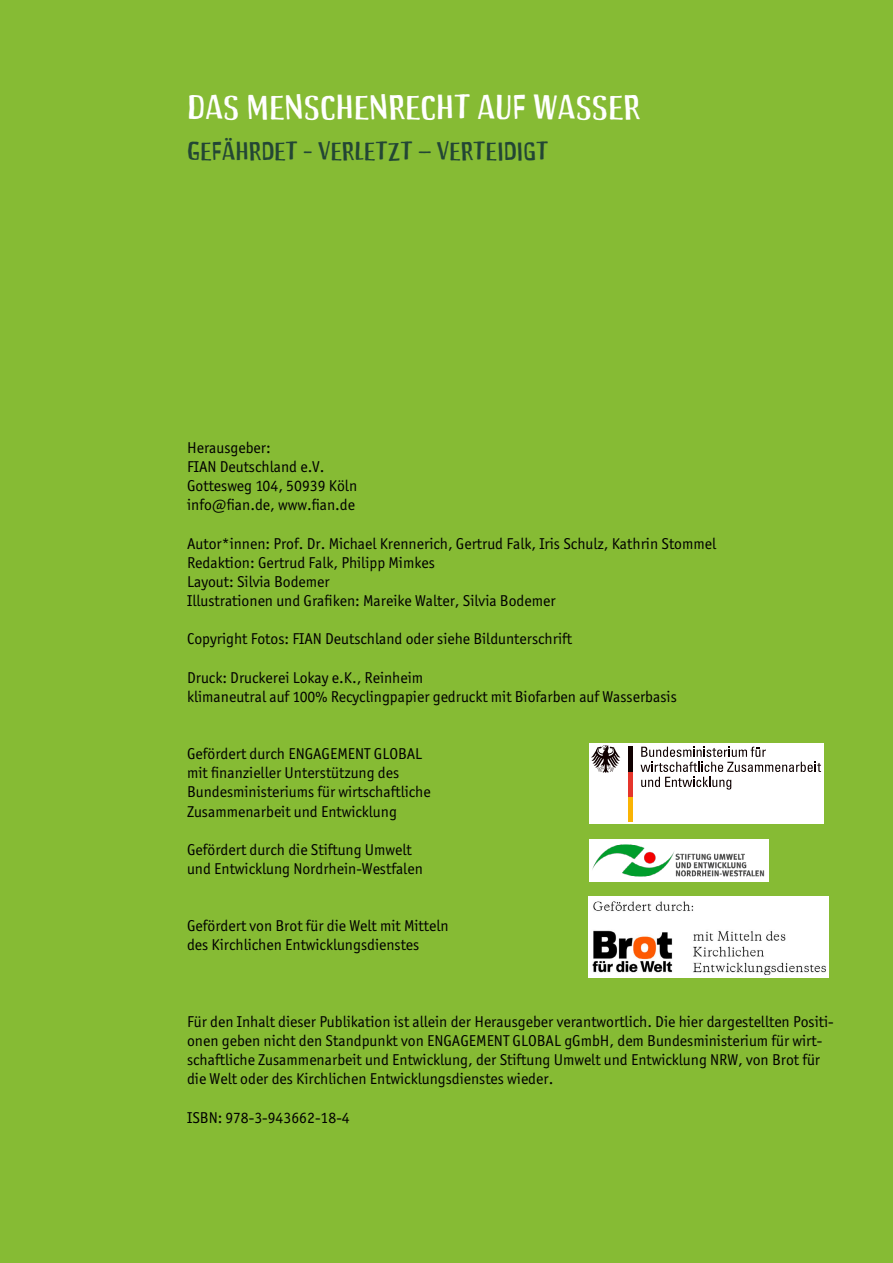
<style>
.page{position:relative;width:893px;height:1263px;background:#86bb34}
.page>*{position:absolute;margin:0;border:0;box-sizing:border-box;transform-origin:0 0}
.t1{font:36px "Fian Headline";color:#fff}
.t2{font:27px "Fian Headline";color:#234634}
.t3{font:15.75px/19.2px "Officina Sans ITC Boo";color:#000}
</style>
<div class="page">
<img style="left:589px;top:896px;width:239px;height:81px">
<div style="left:589px;top:839px;width:180px;height:42px;background:#fff"></div>
<img style="left:592px;top:844px;width:173px;height:33px">
<div style="left:589px;top:743px;width:234px;height:81px;background:#fff"></div>
<svg style="left:641px;top:747px;width:180px;height:42px"></svg>
<hr style="left:628px;top:797px;width:4px;height:25px;background:#fab404">
<hr style="left:628px;top:772px;width:4px;height:25px;background:#e5352b">
<hr style="left:628px;top:747px;width:4px;height:25px;background:#0f0000">
<svg style="left:591px;top:745px;width:29px;height:28px"></svg>
<h1 class="t1" style="left:187px;top:89px;width:455px">DAS MENSCHENRECHT AUF WASSER</h1>
<h2 class="t2" style="left:187px;top:138px;width:363px">GEFÄHRDET - VERLETZT – VERTEIDIGT</h2>
<p class="t3" style="left:187px;top:438px;width:172px">Herausgeber:<br>FIAN Deutschland e.V.<br>Gottesweg 104, 50939 Köln info@fian.de, www.fian.de</p>
<p class="t3" style="left:187px;top:534px;width:531px">Autor*innen: Prof. Dr. Michael Krennerich, Gertrud Falk, Iris Schulz, Kathrin Stommel Redaktion: Gertrud Falk, Philipp Mimkes<br>Layout: Silvia Bodemer<br>Illustrationen und Grafiken: Mareike Walter, Silvia Bodemer</p>
<p class="t3" style="left:187px;top:629px;width:386px">Copyright Fotos: FIAN Deutschland oder siehe Bildunterschrift</p>
<p class="t3" style="left:187px;top:668px;width:491px">Druck: Druckerei Lokay e.K., Reinheim<br>klimaneutral auf 100% Recyclingpapier gedruckt mit Biofarben auf Wasserbasis</p>
<p class="t3" style="left:187px;top:744px;width:245px">Gefördert durch ENGAGEMENT GLOBAL mit finanzieller Unterstützung des Bundesministeriums für wirtschaftliche Zusammenarbeit und Entwicklung</p>
<p class="t3" style="left:187px;top:840px;width:237px">Gefördert durch die Stiftung Umwelt und Entwicklung Nordrhein-Westfalen</p>
<p class="t3" style="left:187px;top:916px;width:263px">Gefördert von Brot für die Welt mit Mitteln des Kirchlichen Entwicklungsdienstes</p>
<p class="t3" style="left:187px;top:1012px;width:648px">Für den Inhalt dieser Publikation ist allein der Herausgeber verantwortlich. Die hier dargestellten Positi&shy;onen geben nicht den Standpunkt von ENGAGEMENT GLOBAL gGmbH, dem Bundesministerium für wirt&shy;schaftliche Zusammenarbeit und Entwicklung, der Stiftung Umwelt und Entwicklung NRW, von Brot für die Welt oder des Kirchlichen Entwicklungsdienstes wieder.</p>
<p class="t3" style="left:187px;top:1108px;width:164px">ISBN: 978-3-943662-18-4</p>
</div>
